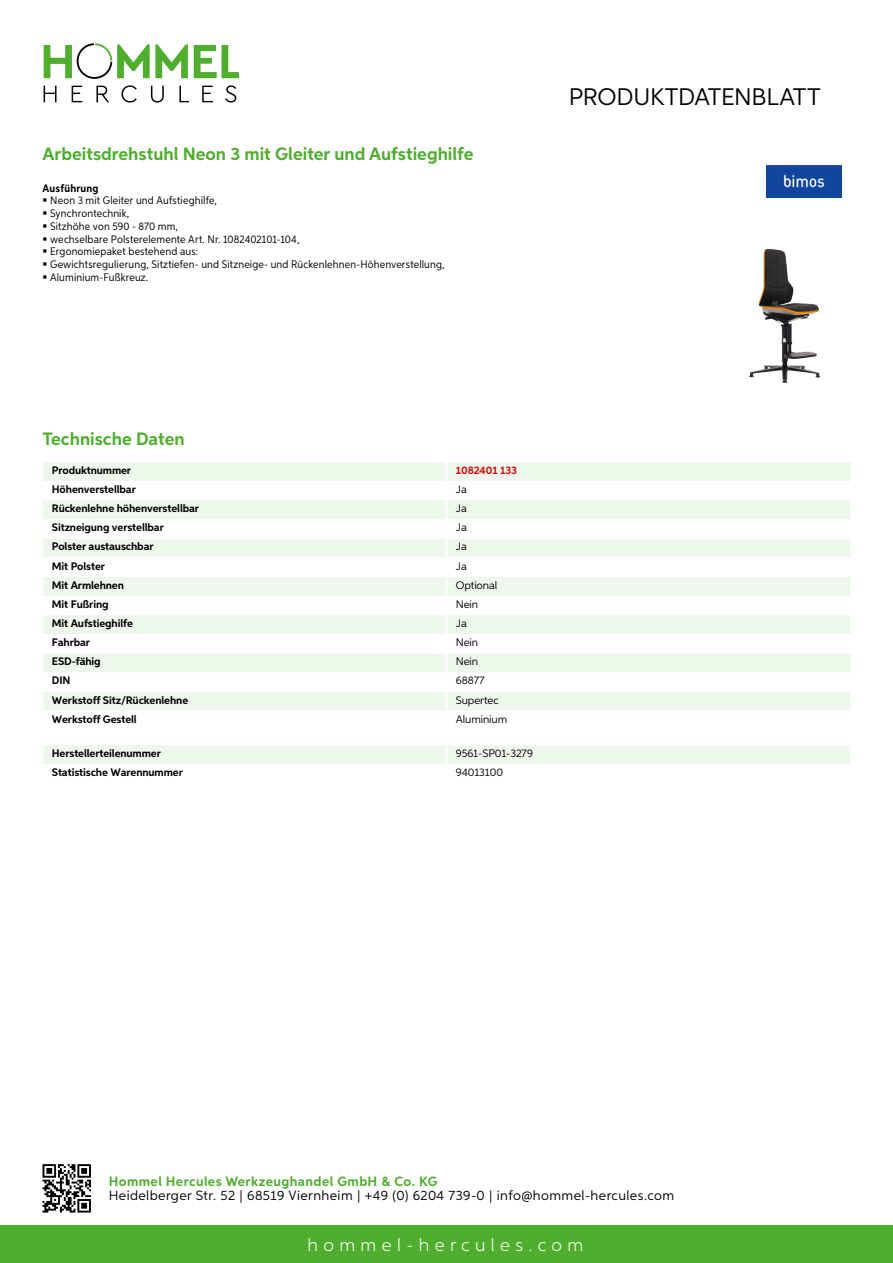
<style>
.page{position:relative;width:893px;height:1263px;background:#fff}
.page>*{position:absolute;margin:0;border:0;box-sizing:border-box;transform-origin:0 0}
.t1{font:24px "Aspira";letter-spacing:-.01em;color:#000}
.t2{font:700 18px "Aspira";color:#50ae2f}
.t3{font:300 18px "Aspira";letter-spacing:.3em;color:#fff}
.t4{font:13.5px "Aspira";letter-spacing:.03em;color:#000}
.t5{font:700 13.5px "Aspira";letter-spacing:.03em;color:#50ae2f}
.t6{font:700 10.95px "Aspira";letter-spacing:-.01em;color:#000}
.t7{font:10.95px/12.8px "Aspira Nar";letter-spacing:.015em;color:#000}
.t8{font:10.95px "Aspira";letter-spacing:-.01em;color:#000}
.t9{font:700 10.95px "Aspira";letter-spacing:-.01em;color:#cd1013}
.t10{font:700 10.95px "Aspira Nar";letter-spacing:.02em;color:#000}
</style>
<div class="page">
<div style="left:0;top:1226px;width:893px;height:37px;background:#50ae2f"></div>
<svg style="left:43px;top:1164px;width:48px;height:48px"></svg>
<svg style="left:194px;top:45px;width:45px;height:33px"></svg>
<svg style="left:44px;top:43px;width:144px;height:36px"></svg>
<svg style="left:44px;top:86px;width:13px;height:16px"></svg>
<svg style="left:72px;top:86px;width:10px;height:16px"></svg>
<svg style="left:96px;top:86px;width:13px;height:16px"></svg>
<svg style="left:121px;top:85px;width:16px;height:18px"></svg>
<svg style="left:151px;top:86px;width:13px;height:17px"></svg>
<svg style="left:179px;top:86px;width:10px;height:16px"></svg>
<svg style="left:202px;top:86px;width:11px;height:16px"></svg>
<svg style="left:225px;top:85px;width:11px;height:18px"></svg>
<div style="left:43px;top:462px;width:807px;height:19px;background:#eef7eb"></div>
<svg style="left:43px;top:501px;width:807px;height:210px;fill:#eef7eb"></svg>
<hr style="left:445px;top:462px;width:3px;height:19px;background:#fff">
<hr style="left:445px;top:500px;width:3px;height:19px;background:#fff">
<hr style="left:445px;top:519px;width:3px;height:20px;background:#fff">
<hr style="left:445px;top:539px;width:3px;height:19px;background:#fff">
<hr style="left:445px;top:558px;width:3px;height:19px;background:#fff">
<hr style="left:445px;top:577px;width:3px;height:19px;background:#fff">
<hr style="left:445px;top:596px;width:3px;height:19px;background:#fff">
<hr style="left:445px;top:615px;width:3px;height:19px;background:#fff">
<hr style="left:445px;top:634px;width:3px;height:19px;background:#fff">
<hr style="left:445px;top:653px;width:3px;height:19px;background:#fff">
<hr style="left:445px;top:672px;width:3px;height:20px;background:#fff">
<hr style="left:445px;top:692px;width:3px;height:19px;background:#fff">
<div style="left:43px;top:745px;width:807px;height:19px;background:#eef7eb"></div>
<img style="left:748px;top:249px;width:48px;height:134px">
<img style="left:766px;top:166px;width:76px;height:31px">
<h2 class="t2" style="left:43px;top:142px;width:432px">Arbeitsdrehstuhl Neon 3 mit Gleiter und Aufstieghilfe</h2>
<p class="t10" style="left:43px;top:181px;width:58px">Ausführung</p>
<p class="t7" style="left:50px;top:194px;width:396px">Neon 3 mit Gleiter und Aufstieghilfe,<br>Synchrontechnik,<br>Sitzhöhe von 590 - 870 mm,<br>wechselbare Polsterelemente Art. Nr. 1082402101-104,<br>Ergonomiepaket bestehend aus:<br>Gewichtsregulierung, Sitztiefen- und Sitzneige- und Rückenlehnen-Höhenverstellung, Aluminium-Fußkreuz.</p>
<h1 class="t1" style="left:569px;top:82px;width:253px">Produktdatenblatt</h1>
<h2 class="t2" style="left:43px;top:428px;width:144px">Technische Daten</h2>
<p class="t6" style="left:52px;top:463px;width:81px">Produktnummer</p>
<p class="t9" style="left:456px;top:463px;width:63px">1082401 133</p>
<p class="t6" style="left:52px;top:483px;width:85px">Höhenverstellbar</p>
<p class="t8" style="left:456px;top:483px;width:13px">Ja</p>
<p class="t6" style="left:52px;top:502px;width:149px">Rückenlehne höhenverstellbar</p>
<p class="t8" style="left:456px;top:502px;width:13px">Ja</p>
<p class="t6" style="left:52px;top:521px;width:114px">Sitzneigung verstellbar</p>
<p class="t8" style="left:456px;top:521px;width:13px">Ja</p>
<p class="t6" style="left:52px;top:540px;width:103px">Polster austauschbar</p>
<p class="t8" style="left:456px;top:540px;width:13px">Ja</p>
<p class="t6" style="left:52px;top:559px;width:55px">Mit Polster</p>
<p class="t8" style="left:456px;top:559px;width:13px">Ja</p>
<p class="t6" style="left:52px;top:578px;width:74px">Mit Armlehnen</p>
<p class="t8" style="left:456px;top:578px;width:43px">Optional</p>
<p class="t6" style="left:52px;top:597px;width:58px">Mit Fußring</p>
<p class="t8" style="left:456px;top:597px;width:24px">Nein</p>
<p class="t6" style="left:52px;top:616px;width:83px">Mit Aufstieghilfe</p>
<p class="t8" style="left:456px;top:617px;width:13px">Ja</p>
<p class="t6" style="left:52px;top:636px;width:40px">Fahrbar</p>
<p class="t8" style="left:456px;top:636px;width:24px">Nein</p>
<p class="t6" style="left:52px;top:655px;width:50px">ESD-fähig</p>
<p class="t8" style="left:456px;top:655px;width:24px">Nein</p>
<p class="t6" style="left:52px;top:674px;width:20px">DIN</p>
<p class="t8" style="left:456px;top:674px;width:30px">68877</p>
<p class="t6" style="left:52px;top:693px;width:138px">Werkstoff Sitz/Rückenlehne</p>
<p class="t8" style="left:456px;top:693px;width:44px">Supertec</p>
<p class="t6" style="left:52px;top:712px;width:86px">Werkstoff Gestell</p>
<p class="t8" style="left:456px;top:712px;width:53px">Aluminium</p>
<p class="t6" style="left:52px;top:747px;width:111px">Herstellerteilenummer</p>
<p class="t8" style="left:456px;top:747px;width:79px">9561-SP01-3279</p>
<p class="t6" style="left:52px;top:766px;width:132px">Statistische Warennummer</p>
<p class="t8" style="left:456px;top:766px;width:49px">94013100</p>
<p class="t5" style="left:109px;top:1172px;width:330px">Hommel Hercules Werkzeughandel GmbH &amp; Co. KG</p>
<p class="t4" style="left:109px;top:1187px;width:567px">Heidelberger Str. 52 | 68519 Viernheim | +49 (0) 6204 739-0 | info@hommel-hercules.com</p>
<h2 class="t3" style="left:307px;top:1234px;width:277px">hommel-hercules.com</h2>
</div>
